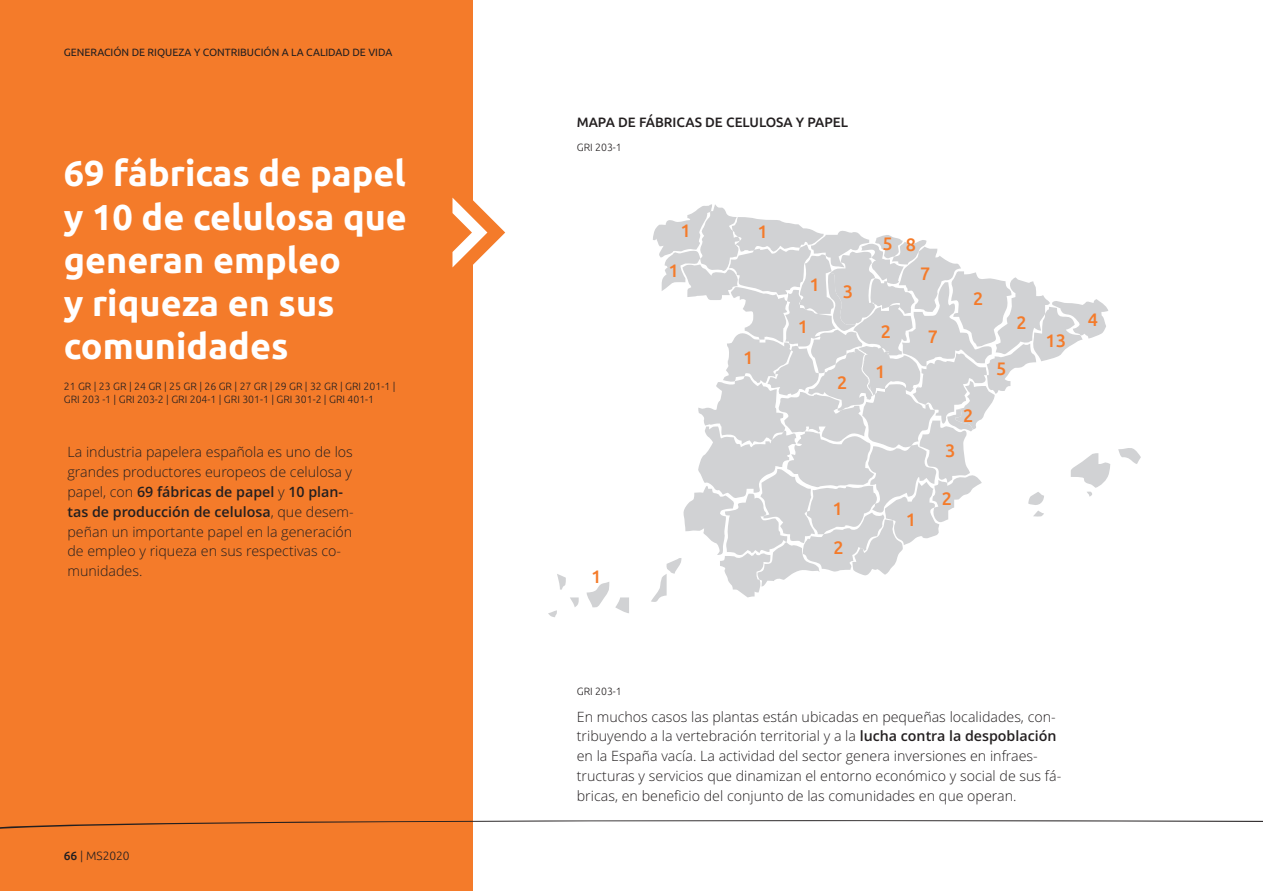
<style>
.page{position:relative;width:1263px;height:893px;background:#fff}
.page>*{position:absolute;margin:0;border:0;box-sizing:border-box;transform-origin:0 0}
.t1{font:700 36px/43.2px "Ubuntu";color:#fff}
.t2{font:500 18px "Ubuntu";color:#f47b2a}
.t3{font:300 14.25px/19.8px "Open Sans";color:#231f20}
.t4{font:500 13.5px "Ubuntu";color:#231f20}
.t5{font:300 12px "Ubuntu";color:#231f20}
.t6{font:300 10.5px/12.6px "Ubuntu";color:#231f20}
.t7{font:10.5px "Ubuntu";color:#231f20}
.s1{font-weight:600}
.s2{font-weight:500}
</style>
<div class="page">
<div style="left:0;top:0;width:473px;height:891px;background:#f47b2a"></div>
<svg style="left:452px;top:197px;width:53px;height:71px"></svg>
<svg style="left:587px;top:582px;width:22px;height:26px"></svg>
<svg style="left:1118px;top:448px;width:23px;height:16px"></svg>
<svg style="left:615px;top:597px;width:14px;height:16px"></svg>
<svg style="left:557px;top:574px;width:9px;height:16px"></svg>
<svg style="left:570px;top:597px;width:9px;height:10px"></svg>
<svg style="left:548px;top:610px;width:9px;height:7px"></svg>
<svg style="left:651px;top:204px;width:459px;height:398px"></svg>
<p class="t7" style="left:64px;top:46px;width:330px">GENERACIÓN DE RIQUEZA Y CONTRIBUCIÓN A LA CALIDAD DE VIDA</p>
<h1 class="t1" style="left:64px;top:151px;width:345px">69 fábricas de papel y 10 de celulosa que generan empleo<br>y riqueza en sus comunidades</h1>
<p class="t6" style="left:64px;top:380px;width:333px">21GR|23GR|24GR|25GR|26GR|27GR|29GR|32GR|GRI201-1|<br>GRI 203 -1 | GRI 203-2 | GRI 204-1 | GRI 301-1 | GRI 301-2 | GRI 401-1</p>
<p class="t3" style="left:67px;top:443px;width:288px">La industria papelera española es uno de los grandes productores europeos de celulosa y papel, con <span class="s1">69 fábricas de papel</span> y <span class="s1">10 plan&shy;tas de producción de celulosa</span>, que desem&shy;peñan un importante papel en la generación de empleo y riqueza en sus respectivas co&shy;munidades.</p>
<p class="t5" style="left:64px;top:848px;width:67px"><span class="s2">66</span> | MS2020</p>
<p class="t4" style="left:577px;top:114px;width:273px">MAPA DE FÁBRICAS DE CELULOSA Y PAPEL</p>
<p class="t6" style="left:577px;top:140px;width:47px">GRI 203-1</p>
<p class="t2" style="left:591px;top:565px;width:12px">1</p>
<p class="t2" style="left:680px;top:219px;width:12px">1</p>
<p class="t2" style="left:668px;top:259px;width:12px">1</p>
<p class="t2" style="left:758px;top:220px;width:12px">1</p>
<p class="t2" style="left:743px;top:347px;width:12px">1</p>
<p class="t2" style="left:809px;top:273px;width:12px">1</p>
<p class="t2" style="left:798px;top:315px;width:12px">1</p>
<p class="t2" style="left:843px;top:280px;width:12px">3</p>
<p class="t2" style="left:837px;top:371px;width:12px">2</p>
<p class="t2" style="left:833px;top:498px;width:12px">1</p>
<p class="t2" style="left:833px;top:536px;width:12px">2</p>
<p class="t2" style="left:882px;top:233px;width:35px">5 8</p>
<p class="t2" style="left:881px;top:320px;width:12px">2</p>
<p class="t2" style="left:875px;top:361px;width:12px">1</p>
<p class="t2" style="left:920px;top:262px;width:12px">7</p>
<p class="t2" style="left:928px;top:325px;width:12px">7</p>
<p class="t2" style="left:973px;top:287px;width:12px">2</p>
<p class="t2" style="left:945px;top:439px;width:12px">3</p>
<p class="t2" style="left:963px;top:404px;width:12px">2</p>
<p class="t2" style="left:906px;top:508px;width:12px">1</p>
<p class="t2" style="left:942px;top:487px;width:12px">2</p>
<p class="t2" style="left:1016px;top:311px;width:12px">2</p>
<p class="t2" style="left:996px;top:357px;width:12px">5</p>
<p class="t2" style="left:1045px;top:329px;width:22px">13</p>
<p class="t2" style="left:1088px;top:308px;width:12px">4</p>
<p class="t6" style="left:577px;top:685px;width:47px">GRI 203-1</p>
<p class="t3" style="left:577px;top:707px;width:486px">En muchos casos las plantas están ubicadas en pequeñas localidades, con&shy;tribuyendo a la vertebración territorial y a la <span class="s1">lucha contra la despoblación </span>en la España vacía. La actividad del sector genera inversiones en infraes&shy;tructuras y servicios que dinamizan el entorno económico y social de sus fá&shy;bricas, en beneficio del conjunto de las comunidades en que operan.</p>
</div>
